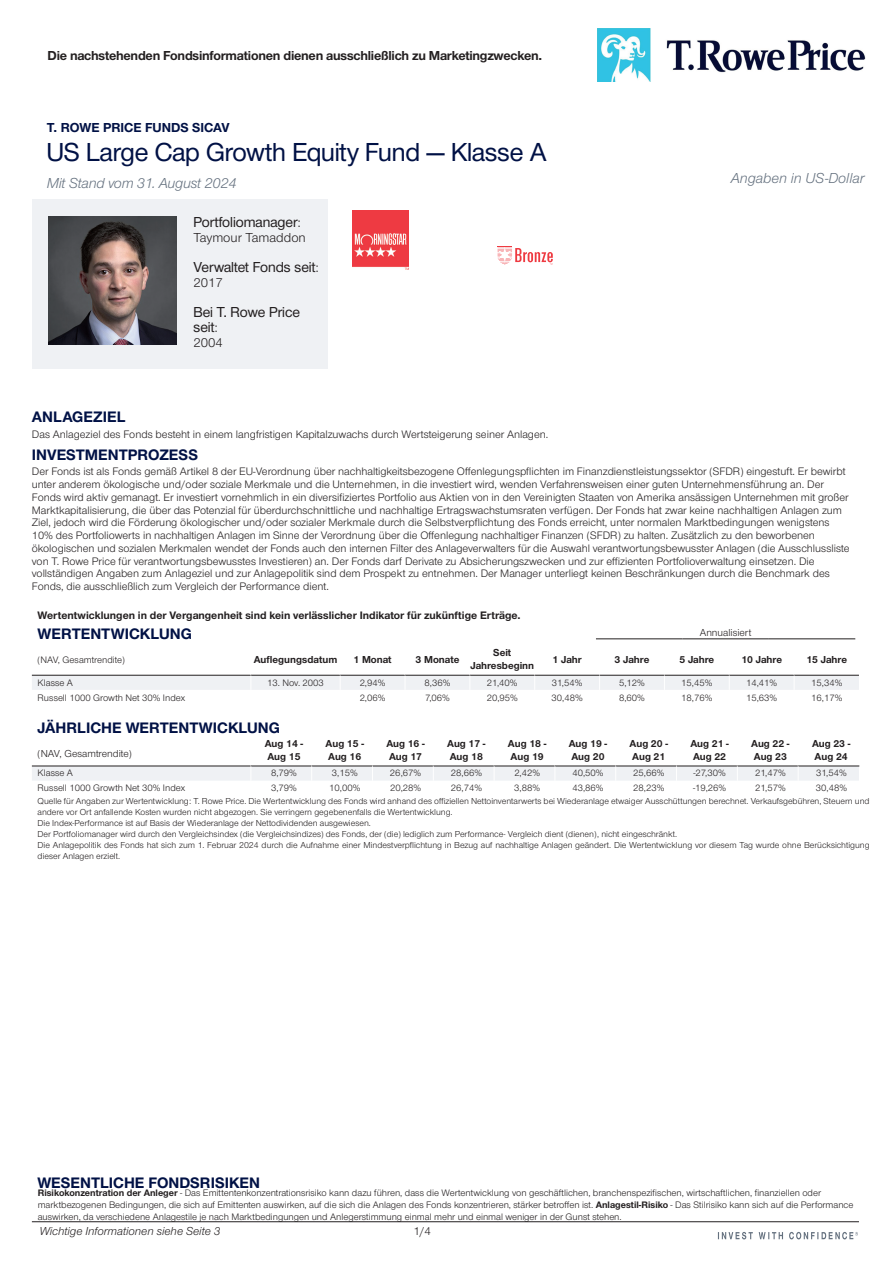
<style>
.page{position:relative;width:893px;height:1263px;background:#fff}
.page>*{position:absolute;margin:0;border:0;box-sizing:border-box;transform-origin:0 0}
.t1{font:500 27px "Nimbus San Nov D";letter-spacing:-.005em;color:#001145}
.t2{font:700 15.75px "Nimbus San Nov";color:#001145}
.t3{font:500 15px/15px "Nimbus San Nov D";color:#231f20}
.t4{font:italic 15px "Nimbus San Nov";letter-spacing:-.015em;color:#65717f}
.t5{font:700 13.5px "Nimbus San Nov";letter-spacing:-.015em;color:#231f20}
.t6{font:13.5px "Nimbus San Nov";color:#231f20}
.t7{font:700 13.5px "Nimbus San Nov";color:#001145}
.t8{font:italic 12px "Nimbus San Nov";color:#231f20}
.t9{font:12px "Nimbus San Nov";color:#231f20}
.t10{font:11.25px/12.8px "Nimbus San Nov";color:#231f20}
.t11{font:700 11.25px "Nimbus San Nov";color:#231f20}
.t12{font:700 10.5px/12.6px "Nimbus San Nov";color:#231f20}
.t13{font:10.5px "Nimbus San Nov";color:#231f20}
.t14{font:9.75px/11.7px "Nimbus San Nov";color:#231f20}
.t15{font:9px/10.9px "Nimbus San Nov";color:#231f20}
.s1{font-family:"Nimbus San Nov";font-weight:400;font-size:13.5px}
.s2{font-weight:700}
</style>
<div class="page">
<div style="left:32px;top:200px;width:295px;height:169px;background:#eff1f4"></div>
<svg style="left:353px;top:210px;width:200px;height:60px"></svg>
<img style="left:49px;top:217px;width:127px;height:127px">
<hr style="left:596px;top:638px;width:86px;height:1px;background:#231f20">
<hr style="left:682px;top:638px;width:87px;height:1px;background:#231f20">
<hr style="left:769px;top:638px;width:86px;height:1px;background:#231f20">
<svg style="left:32px;top:674px;width:828px;height:107px"></svg>
<hr style="left:32px;top:1221px;width:827px;height:1px;background:#231f20">
<svg style="left:718px;top:1232px;width:140px;height:7px"></svg>
<img style="left:597px;top:28px;width:269px;height:53px">
<p class="t5" style="left:48px;top:48px;width:496px">Die nachstehenden Fondsinformationen dienen ausschließlich zu Marketingzwecken.</p>
<p class="t7" style="left:47px;top:120px;width:184px">T. ROWE PRICE FUNDS SICAV</p>
<h1 class="t1" style="left:47px;top:136px;width:501px">US Large Cap Growth Equity Fund — Klasse A</h1>
<h3 class="t4" style="left:47px;top:174px;width:191px">Mit Stand vom 31. August 2024</h3>
<h3 class="t3" style="left:193px;top:214px;width:109px">Portfoliomanager<span class="s1">:</span></h3>
<p class="t6" style="left:193px;top:230px;width:114px">Taymour Tamaddon</p>
<h3 class="t3" style="left:193px;top:259px;width:127px">Verwaltet Fonds seit<span class="s1">:</span></h3>
<p class="t6" style="left:193px;top:275px;width:31px">2017</p>
<h3 class="t3" style="left:193px;top:304px;width:108px">Bei T. Rowe Price seit<span class="s1">:</span></h3>
<p class="t6" style="left:193px;top:335px;width:31px">2004</p>
<h3 class="t4" style="left:731px;top:170px;width:135px">Angaben in US-Dollar</h3>
<h2 class="t2" style="left:32px;top:407px;width:95px">ANLAGEZIEL</h2>
<p class="t10" style="left:32px;top:428px;width:518px">Das Anlageziel des Fonds besteht in einem langfristigen Kapitalzuwachs durch Wertsteigerung seiner Anlagen.</p>
<h2 class="t2" style="left:32px;top:445px;width:168px">INVESTMENTPROZESS</h2>
<p class="t10" style="left:32px;top:465px;width:819px">Der Fonds ist als Fonds gemäß Artikel 8 der EU-Verordnung über nachhaltigkeitsbezogene Offenlegungspflichten im Finanzdienstleistungssektor (SFDR) eingestuft. Er bewirbt unter anderem ökologische und/oder soziale Merkmale und die Unternehmen, in die investiert wird, wenden Verfahrensweisen einer guten Unternehmensführung an. Der Fonds wird aktiv gemanagt. Er investiert vornehmlich in ein diversifiziertes Portfolio aus Aktien von in den Vereinigten Staaten von Amerika ansässigen Unternehmen mit großer Marktkapitalisierung, die über das Potenzial für überdurchschnittliche und nachhaltige Ertragswachstumsraten verfügen. Der Fonds hat zwar keine nachhaltigen Anlagen zum Ziel, jedoch wird die Förderung ökologischer und/oder sozialer Merkmale durch die Selbstverpflichtung des Fonds erreicht, unter normalen Marktbedingungen wenigstens 10% des Portfoliowerts in nachhaltigen Anlagen im Sinne der Verordnung über die Offenlegung nachhaltiger Finanzen (SFDR) zu halten. Zusätzlich zu den beworbenen ökologischen und sozialen Merkmalen wendet der Fonds auch den internen Filter des Anlageverwalters für die Auswahl verantwortungsbewusster Anlagen (die Ausschlussliste von T. Rowe Price für verantwortungsbewusstes Investieren) an. Der Fonds darf Derivate zu Absicherungszwecken und zur effizienten Portfolioverwaltung einsetzen. Die vollständigen Angaben zum Anlageziel und zur Anlagepolitik sind dem Prospekt zu entnehmen. Der Manager unterliegt keinen Beschränkungen durch die Benchmark des Fonds, die ausschließlich zum Vergleich der Performance dient.</p>
<p class="t11" style="left:38px;top:609px;width:485px">Wertentwicklungen in der Vergangenheit sind kein verlässlicher Indikator für zukünftige Erträge.</p>
<h2 class="t2" style="left:38px;top:624px;width:156px">WERTENTWICKLUNG</h2>
<p class="t13" style="left:700px;top:626px;width:53px">Annualisiert</p>
<p class="t14" style="left:38px;top:654px;width:89px">(NAV, Gesamtrendite)</p>
<p class="t12" style="left:254px;top:653px;width:85px">Auflegungsdatum</p>
<p class="t12" style="left:353px;top:653px;width:40px">1 Monat</p>
<p class="t12" style="left:416px;top:653px;width:45px">3 Monate</p>
<p class="t12" style="left:470px;top:646px;width:65px;text-align:center">Seit<br>Jahresbeginn</p>
<p class="t12" style="left:553px;top:653px;width:31px">1 Jahr</p>
<p class="t12" style="left:615px;top:653px;width:36px">3 Jahre</p>
<p class="t12" style="left:679px;top:653px;width:36px">5 Jahre</p>
<p class="t12" style="left:741px;top:653px;width:42px">10 Jahre</p>
<p class="t12" style="left:806px;top:653px;width:42px">15 Jahre</p>
<p class="t14" style="left:38px;top:677px;width:37px">Klasse A</p>
<p class="t14" style="left:267px;top:677px;width:58px">13. Nov. 2003</p>
<p class="t14" style="left:360px;top:677px;width:27px">2,94%</p>
<p class="t14" style="left:424px;top:677px;width:27px">8,36%</p>
<p class="t14" style="left:487px;top:677px;width:32px">21,40%</p>
<p class="t14" style="left:552px;top:677px;width:32px">31,54%</p>
<p class="t14" style="left:619px;top:677px;width:27px">5,12%</p>
<p class="t14" style="left:681px;top:677px;width:33px">15,45%</p>
<p class="t14" style="left:746px;top:677px;width:33px">14,41%</p>
<p class="t14" style="left:811px;top:677px;width:33px">15,34%</p>
<p class="t14" style="left:38px;top:692px;width:149px">Russell 1000 Growth Net 30% Index</p>
<p class="t14" style="left:360px;top:692px;width:27px">2,06%</p>
<p class="t14" style="left:425px;top:692px;width:26px">7,06%</p>
<p class="t14" style="left:487px;top:692px;width:33px">20,95%</p>
<p class="t14" style="left:552px;top:692px;width:33px">30,48%</p>
<p class="t14" style="left:619px;top:692px;width:27px">8,60%</p>
<p class="t14" style="left:681px;top:692px;width:33px">18,76%</p>
<p class="t14" style="left:746px;top:692px;width:33px">15,63%</p>
<p class="t14" style="left:811px;top:692px;width:33px">16,17%</p>
<h2 class="t2" style="left:38px;top:718px;width:244px">JÄHRLICHE WERTENTWICKLUNG</h2>
<p class="t13" style="left:38px;top:747px;width:96px">(NAV, Gesamtrendite)</p>
<p class="t12" style="left:265px;top:737px;width:40px">Aug 14 -<br>Aug 15</p>
<p class="t12" style="left:326px;top:737px;width:40px">Aug 15 -<br>Aug 16</p>
<p class="t12" style="left:386px;top:737px;width:40px">Aug 16 -<br>Aug 17</p>
<p class="t12" style="left:447px;top:737px;width:40px">Aug 17 -<br>Aug 18</p>
<p class="t12" style="left:508px;top:737px;width:40px">Aug 18 -<br>Aug 19</p>
<p class="t12" style="left:569px;top:737px;width:40px">Aug 19 -<br>Aug 20</p>
<p class="t12" style="left:630px;top:737px;width:40px">Aug 20 -<br>Aug 21</p>
<p class="t12" style="left:690px;top:737px;width:40px">Aug 21 -<br>Aug 22</p>
<p class="t12" style="left:751px;top:737px;width:40px">Aug 22 -<br>Aug 23</p>
<p class="t12" style="left:812px;top:737px;width:40px">Aug 23 -<br>Aug 24</p>
<p class="t14" style="left:38px;top:767px;width:37px">Klasse A</p>
<p class="t14" style="left:271px;top:767px;width:27px">8,79%</p>
<p class="t14" style="left:332px;top:767px;width:27px">3,15%</p>
<p class="t14" style="left:390px;top:767px;width:33px">26,67%</p>
<p class="t14" style="left:451px;top:767px;width:33px">28,66%</p>
<p class="t14" style="left:514px;top:767px;width:27px">2,42%</p>
<p class="t14" style="left:572px;top:767px;width:33px">40,50%</p>
<p class="t14" style="left:633px;top:767px;width:33px">25,66%</p>
<p class="t14" style="left:693px;top:767px;width:34px">-27,30%</p>
<p class="t14" style="left:755px;top:767px;width:32px">21,47%</p>
<p class="t14" style="left:816px;top:767px;width:32px">31,54%</p>
<p class="t14" style="left:38px;top:782px;width:149px">Russell 1000 Growth Net 30% Index</p>
<p class="t14" style="left:271px;top:782px;width:27px">3,79%</p>
<p class="t14" style="left:329px;top:782px;width:33px">10,00%</p>
<p class="t14" style="left:390px;top:782px;width:33px">20,28%</p>
<p class="t14" style="left:451px;top:782px;width:33px">26,74%</p>
<p class="t14" style="left:514px;top:782px;width:27px">3,88%</p>
<p class="t14" style="left:572px;top:782px;width:33px">43,86%</p>
<p class="t14" style="left:633px;top:782px;width:33px">28,23%</p>
<p class="t14" style="left:693px;top:782px;width:35px">-19,26%</p>
<p class="t14" style="left:755px;top:782px;width:32px">21,57%</p>
<p class="t14" style="left:816px;top:782px;width:33px">30,48%</p>
<p class="t15" style="left:38px;top:796px;width:833px">Quelle für Angaben zur Wertentwicklung: T. Rowe Price. Die Wertentwicklung des Fonds wird anhand des offiziellen Nettoinventarwerts bei Wiederanlage etwaiger Ausschüttungen berechnet. Verkaufsgebühren, Steuern und andere vor Ort anfallende Kosten wurden nicht abgezogen. Sie verringern gegebenenfalls die Wertentwicklung.<br>Die Index-Performance ist auf Basis der Wiederanlage der Nettodividenden ausgewiesen.<br>Der Portfoliomanager wird durch den Vergleichsindex (die Vergleichsindizes) des Fonds, der (die) lediglich zum Performance- Vergleich dient (dienen), nicht eingeschränkt.<br>Die Anlagepolitik des Fonds hat sich zum 1. Februar 2024 durch die Aufnahme einer Mindestverpflichtung in Bezug auf nachhaltige Anlagen geändert. Die Wertentwicklung vor diesem Tag wurde ohne Berücksichtigung dieser Anlagen erzielt.</p>
<h2 class="t2" style="left:37px;top:1173px;width:224px">WESENTLICHE FONDSRISIKEN</h2>
<p class="t14" style="left:38px;top:1187px;width:817px"><span class="s2">Risikokonzentration der Anleger</span> - Das Emittentenkonzentrationsrisiko kann dazu führen, dass die Wertentwicklung von geschäftlichen, branchenspezifischen, wirtschaftlichen, finanziellen oder marktbezogenen Bedingungen, die sich auf Emittenten auswirken, auf die sich die Anlagen des Fonds konzentrieren, stärker betroffen ist. <span class="s2">Anlagestil-Risiko</span> - Das Stilrisiko kann sich auf die Performance auswirken, da verschiedene Anlagestile je nach Marktbedingungen und Anlegerstimmung einmal mehr und einmal weniger in der Gunst stehen.</p>
<p class="t8" style="left:39px;top:1224px;width:183px">Wichtige Informationen siehe Seite 3</p>
<p class="t9" style="left:414px;top:1224px;width:19px">1/4</p>
</div>
